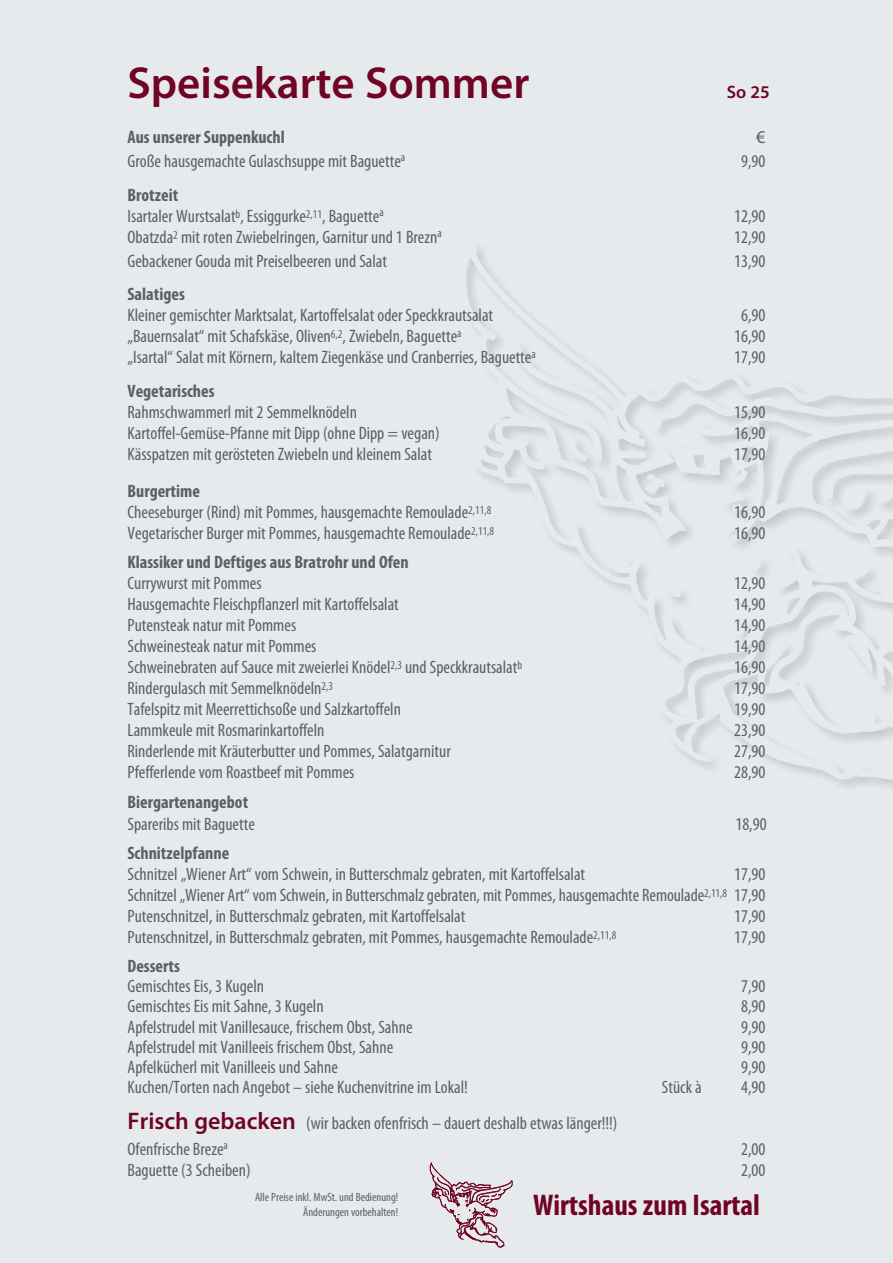
<style>
.page{position:relative;width:893px;height:1263px;background:#e7eaec}
.page>*{position:absolute;margin:0;border:0;box-sizing:border-box;transform-origin:0 0}
.t1{font:600 45px "Myriad Pro";color:#700425}
.t2{font:700 condensed 30px "Myriad Pro";color:#700425}
.t3{font:condensed 18px/21px "Myriad Pro";color:#5c6062}
.t4{font:700 condensed 18px "Myriad Pro";color:#5c6062}
.t5{font:600 18px "Myriad Pro";color:#700425}
.t6{font:18px "Myriad Pro";color:#5c6062}
.t7{font:condensed 12px/15px "Myriad Pro";color:#5c6062;text-align:right}
.s1{font-weight:700}
.s2{font-weight:600;font-stretch:normal;font-size:24px;color:#700425}
</style>
<div class="page">
<img style="left:429px;top:1162px;width:84px;height:85px">
<img style="left:466px;top:249px;width:427px;height:538px">
<h1 class="t1" style="left:128px;top:58px;width:403px">Speisekarte Sommer</h1>
<p class="t5" style="left:727px;top:82px;width:44px">So 25</p>
<p class="t4" style="left:128px;top:126px;width:159px">Aus unserer Suppenkuchl</p>
<p class="t6" style="left:756px;top:126px;width:11px">€</p>
<p class="t3" style="left:128px;top:150px;width:279px">Große hausgemachte Gulaschsuppe mit Baguette<sup>a</sup></p>
<p class="t3" style="left:741px;top:150px;width:26px">9,90</p>
<p class="t3" style="left:128px;top:184px;width:258px"><span class="s1">Brotzeit<br></span>Isartaler Wurstsalat<sup>b</sup>, Essiggurke<sup>2,11</sup>, Baguette<sup>a</sup></p>
<p class="t3" style="left:734px;top:205px;width:33px">12,90</p>
<p class="t3" style="left:128px;top:226px;width:316px">Obatzda<sup>2</sup> mit roten Zwiebelringen, Garnitur und 1 Brezn<sup>a</sup></p>
<p class="t3" style="left:734px;top:226px;width:33px">12,90</p>
<p class="t3" style="left:128px;top:250px;width:261px">Gebackener Gouda mit Preiselbeeren und Salat</p>
<p class="t3" style="left:734px;top:250px;width:33px">13,90</p>
<p class="t4" style="left:128px;top:283px;width:59px">Salatiges</p>
<p class="t3" style="left:128px;top:305px;width:367px">Kleiner gemischter Marktsalat, Kartoffelsalat oder Speckkrautsalat</p>
<p class="t3" style="left:741px;top:305px;width:26px">6,90</p>
<p class="t3" style="left:128px;top:326px;width:336px">„Bauernsalat“ mit Schafskäse, Oliven<sup>6,2</sup>, Zwiebeln, Baguette<sup>a</sup></p>
<p class="t3" style="left:734px;top:326px;width:33px">16,90</p>
<p class="t3" style="left:128px;top:347px;width:410px">„Isartal“ Salat mit Körnern, kaltem Ziegenkäse und Cranberries, Baguette<sup>a</sup></p>
<p class="t3" style="left:734px;top:347px;width:33px">17,90</p>
<p class="t4" style="left:128px;top:380px;width:89px">Vegetarisches</p>
<p class="t3" style="left:128px;top:401px;width:231px">Rahmschwammerl mit 2 Semmelknödeln</p>
<p class="t3" style="left:734px;top:401px;width:33px">15,90</p>
<p class="t3" style="left:128px;top:422px;width:314px">Kartoffel-Gemüse-Pfanne mit Dipp (ohne Dipp = vegan)</p>
<p class="t3" style="left:734px;top:422px;width:33px">16,90</p>
<p class="t3" style="left:128px;top:443px;width:306px">Kässpatzen mit gerösteten Zwiebeln und kleinem Salat</p>
<p class="t3" style="left:734px;top:443px;width:33px">17,90</p>
<p class="t3" style="left:128px;top:480px;width:365px"><span class="s1">Burgertime<br></span>Cheeseburger (Rind) mit Pommes, hausgemachte Remoulade<sup>2,11,8</sup></p>
<p class="t3" style="left:734px;top:501px;width:33px">16,90</p>
<p class="t3" style="left:128px;top:522px;width:368px">Vegetarischer Burger mit Pommes, hausgemachte Remoulade<sup>2,11,8</sup></p>
<p class="t3" style="left:734px;top:522px;width:33px">16,90</p>
<p class="t4" style="left:128px;top:551px;width:283px">Klassiker und Deftiges aus Bratrohr und Ofen</p>
<p class="t3" style="left:128px;top:573px;width:136px">Currywurst mit Pommes</p>
<p class="t3" style="left:734px;top:573px;width:33px">12,90</p>
<p class="t3" style="left:128px;top:594px;width:273px">Hausgemachte Fleischpflanzerl mit Kartoffelsalat</p>
<p class="t3" style="left:734px;top:594px;width:33px">14,90</p>
<p class="t3" style="left:128px;top:615px;width:170px">Putensteak natur mit Pommes</p>
<p class="t3" style="left:734px;top:615px;width:33px">14,90</p>
<p class="t3" style="left:128px;top:636px;width:190px">Schweinesteak natur mit Pommes</p>
<p class="t3" style="left:734px;top:636px;width:33px">14,90</p>
<p class="t3" style="left:128px;top:657px;width:396px">Schweinebraten auf Sauce mit zweierlei Knödel<sup>2,3</sup> und Speckkrautsalat<sup>b</sup></p>
<p class="t3" style="left:734px;top:657px;width:33px">16,90</p>
<p class="t3" style="left:128px;top:678px;width:207px">Rindergulasch mit Semmelknödeln<sup>2,3</sup></p>
<p class="t3" style="left:734px;top:678px;width:33px">17,90</p>
<p class="t3" style="left:128px;top:699px;width:275px">Tafelspitz mit Meerrettichsoße und Salzkartoffeln</p>
<p class="t3" style="left:734px;top:699px;width:33px">19,90</p>
<p class="t3" style="left:128px;top:720px;width:198px">Lammkeule mit Rosmarinkartoffeln</p>
<p class="t3" style="left:734px;top:720px;width:33px">23,90</p>
<p class="t3" style="left:128px;top:741px;width:325px">Rinderlende mit Kräuterbutter und Pommes, Salatgarnitur</p>
<p class="t3" style="left:734px;top:741px;width:33px">27,90</p>
<p class="t3" style="left:128px;top:762px;width:228px">Pfefferlende vom Roastbeef mit Pommes</p>
<p class="t3" style="left:734px;top:762px;width:33px">28,90</p>
<p class="t4" style="left:128px;top:791px;width:122px">Biergartenangebot</p>
<p class="t3" style="left:128px;top:813px;width:129px">Spareribs mit Baguette</p>
<p class="t3" style="left:735px;top:813px;width:33px">18,90</p>
<p class="t4" style="left:128px;top:842px;width:103px">Schnitzelpfanne</p>
<p class="t3" style="left:128px;top:863px;width:459px">Schnitzel „Wiener Art“ vom Schwein, in Butterschmalz gebraten, mit Kartoffelsalat</p>
<p class="t3" style="left:128px;top:863px;width:639px;text-align:justify;text-indent:607px">17,90<br>Schnitzel „Wiener Art“ vom Schwein, in Butterschmalz gebraten, mit Pommes, hausgemachte Remoulade<sup>2,11,8</sup> 17,90<br>Putenschnitzel, in Butterschmalz gebraten, mit Kartoffelsalat</p>
<p class="t3" style="left:734px;top:905px;width:33px">17,90</p>
<p class="t3" style="left:128px;top:926px;width:490px">Putenschnitzel, in Butterschmalz gebraten, mit Pommes, hausgemachte Remoulade<sup>2,11,8</sup></p>
<p class="t3" style="left:734px;top:926px;width:33px">17,90</p>
<p class="t4" style="left:128px;top:954px;width:54px">Desserts</p>
<p class="t3" style="left:128px;top:975px;width:138px">Gemischtes Eis, 3 Kugeln</p>
<p class="t3" style="left:741px;top:975px;width:26px">7,90</p>
<p class="t3" style="left:128px;top:996px;width:198px">Gemischtes Eis mit Sahne, 3 Kugeln</p>
<p class="t3" style="left:741px;top:996px;width:26px">8,90</p>
<p class="t3" style="left:128px;top:1016px;width:286px">Apfelstrudel mit Vanillesauce, frischem Obst, Sahne</p>
<p class="t3" style="left:741px;top:1016px;width:26px">9,90</p>
<p class="t3" style="left:128px;top:1036px;width:267px">Apfelstrudel mit Vanilleeis frischem Obst, Sahne</p>
<p class="t3" style="left:741px;top:1036px;width:26px">9,90</p>
<p class="t3" style="left:128px;top:1056px;width:212px">Apfelkücherl mit Vanilleeis und Sahne</p>
<p class="t3" style="left:741px;top:1056px;width:26px">9,90</p>
<p class="t3" style="left:128px;top:1077px;width:342px">Kuchen/Torten nach Angebot – siehe Kuchenvitrine im Lokal!</p>
<p class="t3" style="left:662px;top:1077px;width:41px">Stück à</p>
<p class="t3" style="left:741px;top:1077px;width:26px">4,90</p>
<p class="t3" style="left:128px;top:1110px;width:491px;line-height:25.2px"><span class="s2">Frisch gebacken</span> (wir backen ofenfrisch – dauert deshalb etwas länger!!!)<br>Ofenfrische Breze<sup>a</sup></p>
<p class="t3" style="left:741px;top:1138px;width:26px">2,00</p>
<p class="t3" style="left:128px;top:1159px;width:124px">Baguette (3 Scheiben)</p>
<p class="t3" style="left:741px;top:1159px;width:26px">2,00</p>
<p class="t7" style="left:255px;top:1189px;width:145px">Alle Preise inkl. MwSt. und Bedienung!<br>Änderungen vorbehalten!</p>
<h2 class="t2" style="left:533px;top:1186px;width:228px">Wirtshaus zum Isartal</h2>
</div>
